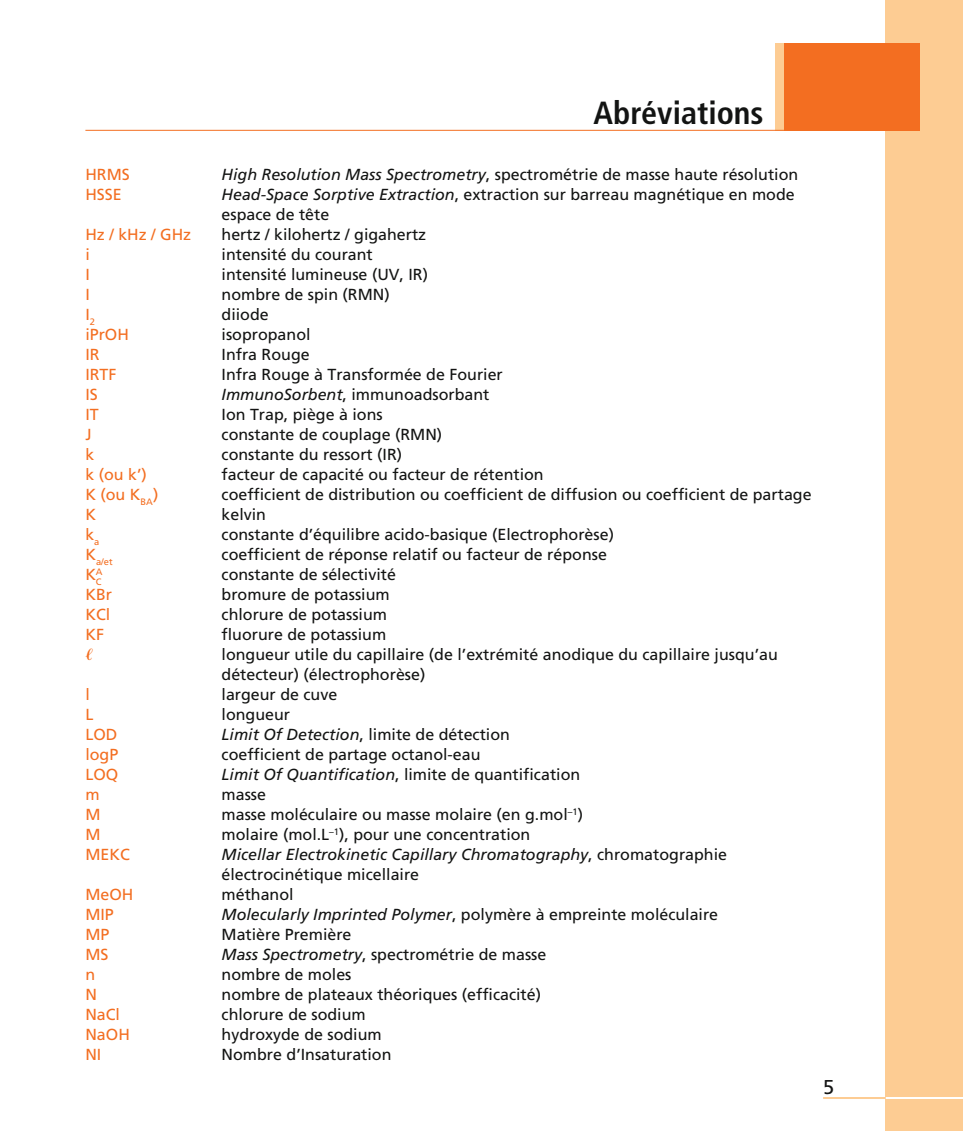
<style>
.page{position:relative;width:963px;height:1131px;background:#fff}
.page>*{position:absolute;margin:0;border:0;box-sizing:border-box;transform-origin:0 0}
.t1{font:700 condensed 32px "Frutiger LT Std";color:#131413}
.t2{font:20px "Frutiger LT Std";color:#131413}
.t3{font:16px/20px "Frutiger LT Std";color:#131413}
.t4{font:16px "Frutiger LT Std";color:#f36e21}
.t5{font:italic 16px/20px "Frutiger LT Std";color:#131413}
.t6{font:16px "Mathematical Pi 2";color:#f36e21}
.t7{font:9.4px/10.2px "Frutiger LT Std";color:#f36e21}
.s1{font-style:italic}
.s2{font-style:normal}
</style>
<div class="page">
<div style="left:885px;top:0;width:77px;height:1130px;background:#fdcc93"></div>
<hr style="left:885px;top:1096px;width:77px;height:2px;background:#fff">
<hr style="left:822px;top:1096px;width:63px;height:2px;background:#fdcc93">
<div style="left:783px;top:43px;width:136px;height:88px;background:#f36e21"></div>
<div style="left:774px;top:43px;width:9px;height:88px;background:#fdcc93"></div>
<hr style="left:85px;top:130px;width:698px;height:1px;background:#f36e21">
<h1 class="t1" style="left:593px;top:100px;width:171px">Abréviations</h1>
<p class="t4" style="left:85px;top:168px;width:46px">HRMS</p>
<p class="t3" style="left:221px;top:165px;width:578px"><span class="s1">High Resolution Mass Spectrometry</span>, spectrométrie de masse haute résolution</p>
<p class="t4" style="left:85px;top:188px;width:38px">HSSE</p>
<p class="t3" style="left:221px;top:185px;width:574px"><span class="s1">Head-Space Sorptive Extraction</span>, extraction sur barreau magnétique en mode espace de tête</p>
<p class="t4" style="left:85px;top:228px;width:107px">Hz / kHz / GHz</p>
<p class="t3" style="left:221px;top:225px;width:206px">hertz / kilohertz / gigahertz</p>
<p class="t4" style="left:85px;top:248px;width:6px">i</p>
<p class="t3" style="left:221px;top:245px;width:153px">intensité du courant</p>
<p class="t4" style="left:85px;top:268px;width:6px">I</p>
<p class="t3" style="left:221px;top:265px;width:208px">intensité lumineuse (UV, IR)</p>
<p class="t4" style="left:85px;top:288px;width:6px">I</p>
<p class="t3" style="left:221px;top:285px;width:169px">nombre de spin (RMN)</p>
<p class="t4" style="left:85px;top:308px;width:11px">I<sub>2</sub></p>
<p class="t3" style="left:221px;top:305px;width:49px">diiode</p>
<p class="t4" style="left:85px;top:328px;width:45px">iPrOH</p>
<p class="t3" style="left:221px;top:325px;width:90px">isopropanol</p>
<p class="t4" style="left:85px;top:348px;width:16px">IR</p>
<p class="t3" style="left:221px;top:345px;width:90px">Infra Rouge</p>
<p class="t4" style="left:85px;top:368px;width:33px">IRTF</p>
<p class="t3" style="left:221px;top:365px;width:282px">Infra Rouge à Transformée de Fourier</p>
<p class="t4" style="left:85px;top:388px;width:14px">IS</p>
<p class="t3" style="left:221px;top:385px;width:269px"><span class="s1">ImmunoSorbent</span>, immunoadsorbant</p>
<p class="t4" style="left:85px;top:408px;width:15px">IT</p>
<p class="t3" style="left:221px;top:405px;width:162px">Ion Trap, piège à ions</p>
<p class="t4" style="left:85px;top:428px;width:8px">J</p>
<p class="t3" style="left:221px;top:425px;width:222px">constante de couplage (RMN)</p>
<p class="t4" style="left:85px;top:448px;width:10px">k</p>
<p class="t3" style="left:221px;top:445px;width:182px">constante du ressort (IR)</p>
<p class="t4" style="left:85px;top:468px;width:63px">k (ou k’)</p>
<p class="t3" style="left:221px;top:465px;width:323px">facteur de capacité ou facteur de rétention</p>
<p class="t4" style="left:85px;top:488px;width:74px">K (ou K<sub>BA</sub>)</p>
<p class="t3" style="left:221px;top:485px;width:591px">coefficient de distribution ou coefficient de diffusion ou coefficient de partage</p>
<p class="t4" style="left:85px;top:508px;width:12px">K</p>
<p class="t3" style="left:221px;top:505px;width:46px">kelvin</p>
<p class="t4" style="left:85px;top:528px;width:16px">k<sub>a</sub></p>
<p class="t3" style="left:221px;top:525px;width:394px">constante d’équilibre acido-basique (Electrophorèse)</p>
<p class="t7" style="left:85px;top:557px;width:29px"><sup>K</sup>a/et</p>
<p class="t3" style="left:221px;top:545px;width:386px">coefficient de réponse relatif ou facteur de réponse</p>
<p class="t4" style="left:85px;top:568px;width:12px">K</p>
<p class="t3" style="left:221px;top:565px;width:176px">constante de sélectivité</p>
<p class="t4" style="left:85px;top:588px;width:28px">KBr</p>
<p class="t3" style="left:221px;top:585px;width:170px">bromure de potassium</p>
<p class="t4" style="left:85px;top:608px;width:26px">KCl</p>
<p class="t3" style="left:221px;top:605px;width:167px">chlorure de potassium</p>
<p class="t4" style="left:85px;top:628px;width:20px">KF</p>
<p class="t3" style="left:221px;top:625px;width:166px">fluorure de potassium</p>
<p class="t6" style="left:85px;top:648px;width:9px">&lt;</p>
<p class="t3" style="left:221px;top:645px;width:557px">longueur utile du capillaire (de l’extrémité anodique du capillaire jusqu’au détecteur) (électrophorèse)</p>
<p class="t4" style="left:85px;top:688px;width:6px">l</p>
<p class="t3" style="left:221px;top:685px;width:117px">largeur de cuve</p>
<p class="t4" style="left:85px;top:708px;width:9px">L</p>
<p class="t3" style="left:221px;top:705px;width:70px">longueur</p>
<p class="t4" style="left:85px;top:728px;width:33px">LOD</p>
<p class="t3" style="left:221px;top:725px;width:290px"><span class="s1">Limit Of Detection</span>, limite de détection</p>
<p class="t4" style="left:85px;top:748px;width:34px">logP</p>
<p class="t3" style="left:221px;top:745px;width:260px">coefficient de partage octanol-eau</p>
<p class="t4" style="left:85px;top:768px;width:34px">LOQ</p>
<p class="t3" style="left:221px;top:765px;width:360px"><span class="s1">Limit Of Quantification</span>, limite de quantification</p>
<p class="t4" style="left:85px;top:788px;width:16px">m</p>
<p class="t3" style="left:221px;top:785px;width:46px">masse</p>
<p class="t4" style="left:85px;top:808px;width:17px">M</p>
<p class="t3" style="left:221px;top:805px;width:363px">masse moléculaire ou masse molaire (en g.mol<sup>–1</sup>)</p>
<p class="t4" style="left:85px;top:828px;width:17px">M</p>
<p class="t3" style="left:221px;top:825px;width:310px">molaire (mol.L<sup>–1</sup>), pour une concentration</p>
<p class="t4" style="left:85px;top:848px;width:46px">MEKC</p>
<p class="t5" style="left:221px;top:845px;width:506px">Micellar Electrokinetic Capillary Chromatography<span class="s2">, chromatographie électrocinétique micellaire</span></p>
<p class="t4" style="left:85px;top:888px;width:49px">MeOH</p>
<p class="t3" style="left:221px;top:885px;width:74px">méthanol</p>
<p class="t4" style="left:85px;top:908px;width:30px">MIP</p>
<p class="t3" style="left:221px;top:905px;width:498px"><span class="s1">Molecularly Imprinted Polymer</span>, polymère à empreinte moléculaire</p>
<p class="t4" style="left:85px;top:928px;width:25px">MP</p>
<p class="t3" style="left:221px;top:925px;width:131px">Matière Première</p>
<p class="t4" style="left:85px;top:948px;width:25px">MS</p>
<p class="t3" style="left:221px;top:945px;width:326px"><span class="s1">Mass Spectrometry</span>, spectrométrie de masse</p>
<p class="t4" style="left:85px;top:968px;width:11px">n</p>
<p class="t3" style="left:221px;top:965px;width:131px">nombre de moles</p>
<p class="t4" style="left:85px;top:988px;width:13px">N</p>
<p class="t3" style="left:221px;top:985px;width:321px">nombre de plateaux théoriques (efficacité)</p>
<p class="t4" style="left:85px;top:1008px;width:36px">NaCl</p>
<p class="t3" style="left:221px;top:1005px;width:146px">chlorure de sodium</p>
<p class="t4" style="left:85px;top:1028px;width:46px">NaOH</p>
<p class="t3" style="left:221px;top:1025px;width:162px">hydroxyde de sodium</p>
<p class="t4" style="left:85px;top:1048px;width:17px">NI</p>
<p class="t3" style="left:221px;top:1045px;width:171px">Nombre d’Insaturation</p>
<p class="t7" style="left:96px;top:567px;width:8px">A<br>C</p>
<p class="t2" style="left:822px;top:1078px;width:13px">5</p>
</div>
